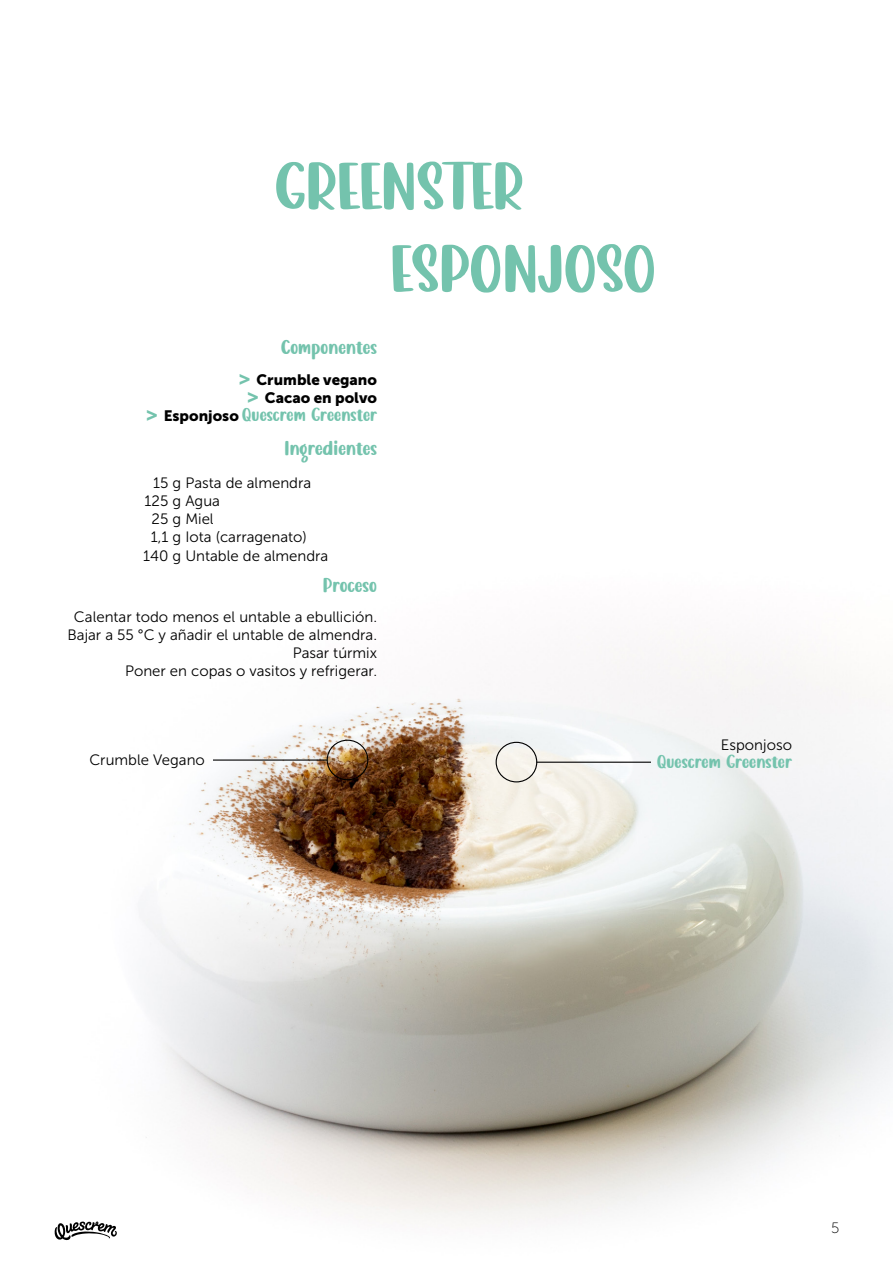
<style>
.page{position:relative;width:893px;height:1263px;background:#fff}
.page>*{position:absolute;margin:0;border:0;box-sizing:border-box;transform-origin:0 0}
.t1{font:68.25px/82.5px "Little Comet";color:#74c3ad}
.t2{font:21px "Little Comet";color:#74c3ad}
.t3{font:19.5px "Little Comet";color:#74c3ad}
.t4{font:15px/18px "Museo Sans 300";color:#000;text-align:right}
.t5{font:15px/18px "Museo Sans 900";color:#000;text-align:center}
.t6{font:15px "Museo Sans 100";color:#000}
.s1{font-size:19.5px;color:#74c3ad}
.s2{font-family:"Museo Sans 900"}
.s3{font-family:"Museo Sans 900";font-size:15px;color:#000}
</style>
<div class="page">
<img style="left:66px;top:650px;width:827px;height:591px">
<div style="left:327px;top:740px;width:41px;height:40px;border:1px solid #000;border-radius:50%"></div>
<hr style="left:213px;top:759px;width:114px;height:2px;background:#000">
<div style="left:496px;top:742px;width:41px;height:40px;border:1px solid #000;border-radius:50%"></div>
<hr style="left:537px;top:762px;width:114px;height:1px;background:#000">
<svg style="left:54px;top:1221px;width:63px;height:19px"></svg>
<h1 class="t1" style="left:390px;top:150px;width:268px;text-indent:-115px">GREENSTER<br>ESPONJOSO</h1>
<h2 class="t2" style="left:281px;top:336px;width:97px">Componentes</h2>
<p class="t5" style="left:238px;top:371px;width:140px"><span class="s1">&gt;</span> Crumble vegano <span class="s1">&gt;</span> Cacao en polvo</p>
<h3 class="t3" style="left:146px;top:404px;width:233px"><span class="s2">&gt;</span> <span class="s3">Esponjoso</span> Quescrem Greenster</h3>
<h2 class="t2" style="left:284px;top:436px;width:94px">Ingredientes</h2>
<p class="t4" style="left:153px;top:474px;width:160px">15 g Pasta de almendra</p>
<p class="t4" style="left:145px;top:492px;width:77px">125 g Agua</p>
<p class="t4" style="left:152px;top:510px;width:64px">25 g Miel</p>
<p class="t4" style="left:151px;top:528px;width:158px">1,1 g Iota (carragenato)</p>
<p class="t4" style="left:143px;top:546px;width:187px">140 g Untable de almendra</p>
<h2 class="t2" style="left:323px;top:573px;width:56px">Proceso</h2>
<p class="t4" style="left:67px;top:608px;width:311px">Calentar todo menos el untable a ebullición.<br>Bajar a 55 °C y añadir el untable de almendra.<br>Pasar túrmix<br>Poner en copas o vasitos y refrigerar.</p>
<p class="t4" style="left:89px;top:751px;width:117px">Crumble Vegano</p>
<p class="t4" style="left:721px;top:736px;width:73px">Esponjoso</p>
<h3 class="t3" style="left:657px;top:751px;width:136px">Quescrem Greenster</h3>
<p class="t6" style="left:831px;top:1220px;width:10px">5</p>
</div>
